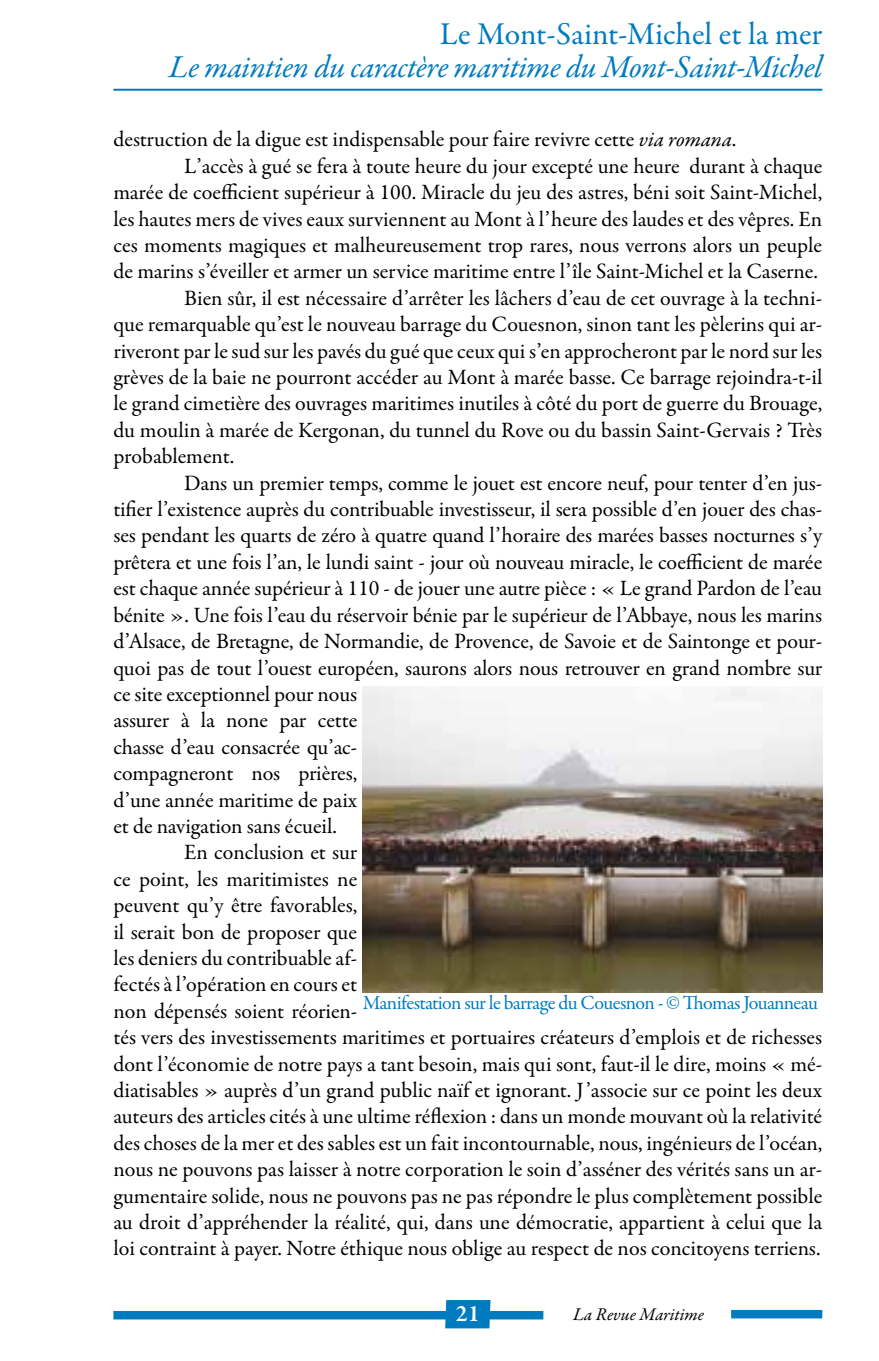
<style>
.page{position:relative;width:879px;height:1361px;background:#fff}
.page>*{position:absolute;margin:0;border:0;box-sizing:border-box;transform-origin:0 0}
.t1{font:italic 32px "Garamond Premr Pro";letter-spacing:-.015em;color:#007bc0}
.t2{font:32px "Garamond Premr Pro";letter-spacing:-.005em;color:#007bc0}
.t3{font:600 24px "Garamond Premr Pro";color:#fff}
.t4{font:22px "Garamond Premr Pro";letter-spacing:-.005em;color:#000}
.t5{font:20px "Garamond Premr Pro";letter-spacing:-.03em;color:#007bc0}
.t6{font:italic 18px "Garamond Premr Pro";color:#000}
.s1{font-style:italic}
</style>
<div class="page">
<div style="left:113px;top:1311px;width:430px;height:8px;background:#007bc0"></div>
<div style="left:731px;top:1310px;width:91px;height:8px;background:#007bc0"></div>
<svg style="left:445px;top:1300px;width:45px;height:28px"></svg>
<hr style="left:113px;top:89px;width:709px;height:2px;background:#007bbe">
<img style="left:363px;top:686px;width:459px;height:306px">
<h1 class="t2" style="left:440px;top:15px;width:384px">Le Mont-Saint-Michel et la mer</h1>
<h1 class="t1" style="left:169px;top:47px;width:655px">Le maintien du caractère maritime du Mont-Saint-Michel</h1>
<p class="t4" style="left:113px;top:126px;width:624px">destruction de la digue est indispensable pour faire revivre cette <span class="s1">via romana</span>.</p>
<p class="t4" style="left:184px;top:153px;width:639px">L’accès à gué se fera à toute heure du jour excepté une heure durant à chaque</p>
<p class="t4" style="left:113px;top:179px;width:710px">marée de coefficient supérieur à 100. Miracle du jeu des astres, béni soit Saint-Michel,</p>
<p class="t4" style="left:113px;top:205px;width:710px">les hautes mers de vives eaux surviennent au Mont à l’heure des laudes et des vêpres. En</p>
<p class="t4" style="left:113px;top:232px;width:710px">ces moments magiques et malheureusement trop rares, nous verrons alors un peuple</p>
<p class="t4" style="left:113px;top:258px;width:706px">de marins s’éveiller et armer un service maritime entre l’île Saint-Michel et la Caserne.</p>
<p class="t4" style="left:184px;top:285px;width:639px">Bien sûr, il est nécessaire d’arrêter les lâchers d’eau de cet ouvrage à la techni-</p>
<p class="t4" style="left:113px;top:311px;width:710px">que remarquable qu’est le nouveau barrage du Couesnon, sinon tant les pèlerins qui ar-</p>
<p class="t4" style="left:113px;top:337px;width:710px">riveront par le sud sur les pavés du gué que ceux qui s’en approcheront par le nord sur les</p>
<p class="t4" style="left:113px;top:364px;width:710px">grèves de la baie ne pourront accéder au Mont à marée basse. Ce barrage rejoindra-t-il</p>
<p class="t4" style="left:113px;top:390px;width:710px">le grand cimetière des ouvrages maritimes inutiles à côté du port de guerre du Brouage,</p>
<p class="t4" style="left:113px;top:417px;width:710px">du moulin à marée de Kergonan, du tunnel du Rove ou du bassin Saint-Gervais ? Très</p>
<p class="t4" style="left:113px;top:443px;width:122px">probablement.</p>
<p class="t4" style="left:184px;top:469px;width:639px">Dans un premier temps, comme le jouet est encore neuf, pour tenter d’en jus-</p>
<p class="t4" style="left:113px;top:496px;width:710px">tifier l’existence auprès du contribuable investisseur, il sera possible d’en jouer des chas-</p>
<p class="t4" style="left:113px;top:522px;width:710px">ses pendant les quarts de zéro à quatre quand l’horaire des marées basses nocturnes s’y</p>
<p class="t4" style="left:113px;top:549px;width:710px">prêtera et une fois l’an, le lundi saint - jour où nouveau miracle, le coefficient de marée</p>
<p class="t4" style="left:113px;top:575px;width:710px">est chaque année supérieur à 110 - de jouer une autre pièce : « Le grand Pardon de l’eau</p>
<p class="t4" style="left:113px;top:601px;width:710px">bénite ». Une fois l’eau du réservoir bénie par le supérieur de l’Abbaye, nous les marins</p>
<p class="t4" style="left:113px;top:628px;width:710px">d’Alsace, de Bretagne, de Normandie, de Provence, de Savoie et de Saintonge et pour-</p>
<p class="t4" style="left:113px;top:654px;width:710px">quoi pas de tout l’ouest européen, saurons alors nous retrouver en grand nombre sur</p>
<p class="t4" style="left:113px;top:681px;width:245px">ce site exceptionnel pour nous</p>
<p class="t4" style="left:113px;top:707px;width:245px">assurer à la none par cette</p>
<p class="t4" style="left:113px;top:733px;width:245px">chasse d’eau consacrée qu’ac-</p>
<p class="t4" style="left:113px;top:760px;width:245px">compagneront nos prières,</p>
<p class="t4" style="left:113px;top:786px;width:245px">d’une année maritime de paix</p>
<p class="t4" style="left:113px;top:813px;width:225px">et de navigation sans écueil.</p>
<p class="t4" style="left:184px;top:839px;width:174px">En conclusion et sur</p>
<p class="t4" style="left:113px;top:865px;width:245px">ce point, les maritimistes ne</p>
<p class="t4" style="left:113px;top:892px;width:245px">peuvent qu’y être favorables,</p>
<p class="t4" style="left:113px;top:918px;width:245px">il serait bon de proposer que</p>
<p class="t4" style="left:113px;top:945px;width:245px">les deniers du contribuable af-</p>
<p class="t4" style="left:113px;top:971px;width:245px">fectés à l’opération en cours et</p>
<p class="t4" style="left:113px;top:997px;width:245px">non dépensés soient réorien-</p>
<p class="t4" style="left:113px;top:1024px;width:710px">tés vers des investissements maritimes et portuaires créateurs d’emplois et de richesses</p>
<p class="t4" style="left:113px;top:1050px;width:710px">dont l’économie de notre pays a tant besoin, mais qui sont, faut-il le dire, moins « mé-</p>
<p class="t4" style="left:113px;top:1077px;width:710px">diatisables » auprès d’un grand public naïf et ignorant. J’associe sur ce point les deux</p>
<p class="t4" style="left:113px;top:1103px;width:710px">auteurs des articles cités à une ultime réflexion : dans un monde mouvant où la relativité</p>
<p class="t4" style="left:113px;top:1129px;width:710px">des choses de la mer et des sables est un fait incontournable, nous, ingénieurs de l’océan,</p>
<p class="t4" style="left:113px;top:1156px;width:710px">nous ne pouvons pas laisser à notre corporation le soin d’asséner des vérités sans un ar-</p>
<p class="t4" style="left:113px;top:1182px;width:710px">gumentaire solide, nous ne pouvons pas ne pas répondre le plus complètement possible</p>
<p class="t4" style="left:113px;top:1209px;width:710px">au droit d’appréhender la réalité, qui, dans une démocratie, appartient à celui que la</p>
<p class="t4" style="left:113px;top:1235px;width:709px">loi contraint à payer. Notre éthique nous oblige au respect de nos concitoyens terriens.</p>
<p class="t5" style="left:363px;top:990px;width:456px">Manifestation sur le barrage du Couesnon - © Thomas Jouanneau</p>
<p class="t3" style="left:456px;top:1299px;width:25px">21</p>
<p class="t6" style="left:573px;top:1303px;width:132px">La Revue Maritime</p>
</div>
